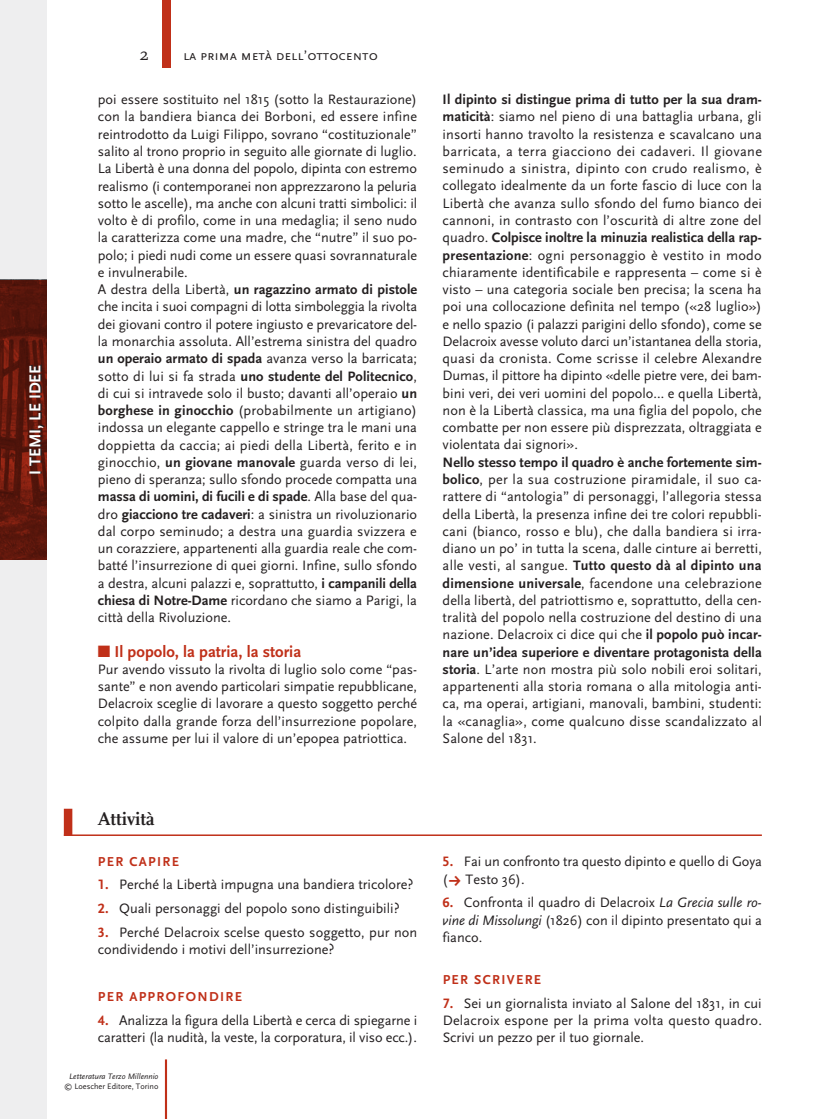
<style>
.page{position:relative;width:830px;height:1119px;background:#fff}
.page>*{position:absolute;margin:0;border:0;box-sizing:border-box;transform-origin:0 0}
.t1{font:700 18.75px "Scala";color:#231f20}
.t2{font:18px "Scala";color:#231f20}
.t3{font:700 16.5px "Scala Sans";color:#c03019}
.t4{font:700 16.5px "Scala Sans";color:#fff}
.t5{font:14.25px/17.2px "Scala Sans";color:#231f20;text-align:justify}
.t6{font:14.25px "Scala Sans Caps";color:#231f20}
.t7{font:700 13.5px "Scala Sans";letter-spacing:.1em;color:#c03019}
.t8{font:italic 8.25px "Scala Sans";color:#231f20}
.t9{font:8.25px "Scala Sans";color:#231f20}
.s1{font-weight:700}
.s2{font-family:"Scala Sans Caps";font-weight:700;color:#c03019}
.s3{font-style:italic}
</style>
<div class="page">
<div style="left:0;top:0;width:47px;height:1118px;background:#eeeeef"></div>
<hr style="left:165px;top:1059px;width:2px;height:59px;background:#c03019">
<img style="left:0;top:280px;width:47px;height:279px">
<div style="left:64px;top:808px;width:8px;height:27px;background:#c03019"></div>
<hr style="left:64px;top:834px;width:697px;height:1px;background:#c03019">
<div style="left:162px;top:0;width:8px;height:68px;background:#c03019"></div>
<p class="t4" style="left:26px;top:475px;width:112px;rotate:-90deg">i temi, le i dee</p>
<p class="t2" style="left:139px;top:45px;width:11px">2</p>
<p class="t6" style="left:183px;top:47px;width:196px">la prima metà dell’ottocento</p>
<p class="t5" style="left:98px;top:91px;width:321px;text-align:left">poi essere sostituito nel 1815 (sotto la Restaurazione) con la bandiera bianca dei Borboni, ed essere infine reintrodotto da Luigi Filippo, sovrano “costituzionale” salito al trono proprio in seguito alle giornate di luglio.<br>La Libertà è una donna del popolo, dipinta con estremo realismo (i contemporanei non apprezzarono la peluria sotto le ascelle), ma anche con alcuni tratti simbolici: il volto è di profilo, come in una medaglia; il seno nudo la caratterizza come una madre, che “nutre” il suo po&shy;polo; i piedi nudi come un essere quasi sovrannaturale e invulnerabile.<br>A destra della Libertà, <span class="s1">un ragazzino armato di pistole </span>che incita i suoi compagni di lotta simboleggia la rivolta dei giovani contro il potere ingiusto e prevaricatore del&shy;la monarchia assoluta. All’estrema sinistra del quadro <span class="s1">un operaio armato di spada</span> avanza verso la barricata; sotto di lui si fa strada <span class="s1">uno studente del Politecnico</span>, di cui si intravede solo il busto; davanti all’operaio <span class="s1">un borghese in ginocchio</span> (probabilmente un artigiano) indossa un elegante cappello e stringe tra le mani una doppietta da caccia; ai piedi della Libertà, ferito e in ginocchio, <span class="s1">un giovane manovale</span> guarda verso di lei, pieno di speranza; sullo sfondo procede compatta una <span class="s1">massa di uomini, di fucili e di spade</span>. Alla base del qua&shy;dro <span class="s1">giacciono tre cadaveri</span>: a sinistra un rivoluzionario dal corpo seminudo; a destra una guardia svizzera e un corazziere, appartenenti alla guardia reale che com&shy;batté l’insurrezione di quei giorni. Infine, sullo sfondo a destra, alcuni palazzi e, soprattutto, <span class="s1">i campanili della chiesa di Notre-Dame</span> ricordano che siamo a Parigi, la città della Rivoluzione.</p>
<p class="t3" style="left:98px;top:642px;width:205px">■ Il popolo, la patria, la storia</p>
<p class="t5" style="left:98px;top:660px;width:320px">Pur avendo vissuto la rivolta di luglio solo come “pas&shy;sante” e non avendo particolari simpatie repubblicane, Delacroix sceglie di lavorare a questo soggetto perché colpito dalla grande forza dell’insurrezione popolare, che assume per lui il valore di un’epopea patriottica.</p>
<p class="t5" style="left:442px;top:91px;width:321px"><span class="s1">Il dipinto si distingue prima di tutto per la sua dram&shy;maticità</span>: siamo nel pieno di una battaglia urbana, gli insorti hanno travolto la resistenza e scavalcano una barricata, a terra giacciono dei cadaveri. Il giovane seminudo a sinistra, dipinto con crudo realismo, è collegato idealmente da un forte fascio di luce con la Libertà che avanza sullo sfondo del fumo bianco dei cannoni, in contrasto con l’oscurità di altre zone del quadro. <span class="s1">Colpisce inoltre la minuzia realistica della rap&shy;presentazione</span>: ogni personaggio è vestito in modo chiaramente identificabile e rappresenta – come si è visto – una categoria sociale ben precisa; la scena ha poi una collocazione definita nel tempo («28 luglio») e nello spazio (i palazzi parigini dello sfondo), come se Delacroix avesse voluto darci un’istantanea della storia, quasi da cronista. Come scrisse il celebre Alexandre Dumas, il pittore ha dipinto «delle pietre vere, dei bam&shy;bini veri, dei veri uomini del popolo… e quella Libertà, non è la Libertà classica, ma una figlia del popolo, che combatte per non essere più disprezzata, oltraggiata e violentata dai signori».</p>
<p class="t5" style="left:442px;top:453px;width:321px"><span class="s1">Nello stesso tempo il quadro è anche fortemente sim&shy;bolico</span>, per la sua costruzione piramidale, il suo ca&shy;rattere di “antologia” di personaggi, l’allegoria stessa della Libertà, la presenza infine dei tre colori repubbli&shy;cani (bianco, rosso e blu), che dalla bandiera si irra&shy;diano un po’ in tutta la scena, dalle cinture ai berretti, alle vesti, al sangue. <span class="s1">Tutto questo dà al dipinto una dimensione universale</span>, facendone una celebrazione della libertà, del patriottismo e, soprattutto, della cen&shy;tralità del popolo nella costruzione del destino di una nazione. Delacroix ci dice qui che <span class="s1">il popolo può incar&shy;nare un’idea superiore e diventare protagonista della storia</span>. L’arte non mostra più solo nobili eroi solitari, appartenenti alla storia romana o alla mitologia anti&shy;ca, ma operai, artigiani, manovali, bambini, studenti: la «canaglia», come qualcuno disse scandalizzato al Salone del 1831.</p>
<h1 class="t1" style="left:98px;top:808px;width:58px">Attività</h1>
<p class="t7" style="left:98px;top:854px;width:83px">Per capi re</p>
<p class="t5" style="left:98px;top:876px;width:317px"><span class="s2">1.</span> Perché la Libertà impugna una bandiera tricolore?</p>
<p class="t5" style="left:98px;top:899px;width:303px"><span class="s2">2.</span> Quali personaggi del popolo sono distinguibili?</p>
<p class="t5" style="left:98px;top:923px;width:321px"><span class="s2">3.</span> Perché Delacroix scelse questo soggetto, pur non condividendo i motivi dell’insurrezione?</p>
<p class="t7" style="left:98px;top:989px;width:145px">Per approfon di re</p>
<p class="t5" style="left:98px;top:1011px;width:320px"><span class="s2">4.</span> Analizza la figura della Libertà e cerca di spiegarne i caratteri (la nudità, la veste, la corporatura, il viso ecc.).</p>
<p class="t8" style="left:69px;top:1071px;width:91px">Letteratura Terzo Millennio</p>
<p class="t9" style="left:64px;top:1081px;width:96px">© Loescher Editore, Torino</p>
<p class="t5" style="left:442px;top:853px;width:320px"><span class="s2">5.</span> Fai un confronto tra questo dipinto e quello di Goya ( Testo 36).</p>
<p class="t5" style="left:442px;top:894px;width:320px"><span class="s2">6.</span> Confronta il quadro di Delacroix <span class="s3">La Grecia sulle ro&shy;vine di Missolungi</span> (1826) con il dipinto presentato qui a fianco.</p>
<p class="t7" style="left:442px;top:972px;width:100px">Per scrivere</p>
<p class="t5" style="left:442px;top:994px;width:320px"><span class="s2">7.</span> Sei un giornalista inviato al Salone del 1831, in cui Delacroix espone per la prima volta questo quadro.<br>Scrivi un pezzo per il tuo giornale.</p>
</div>
